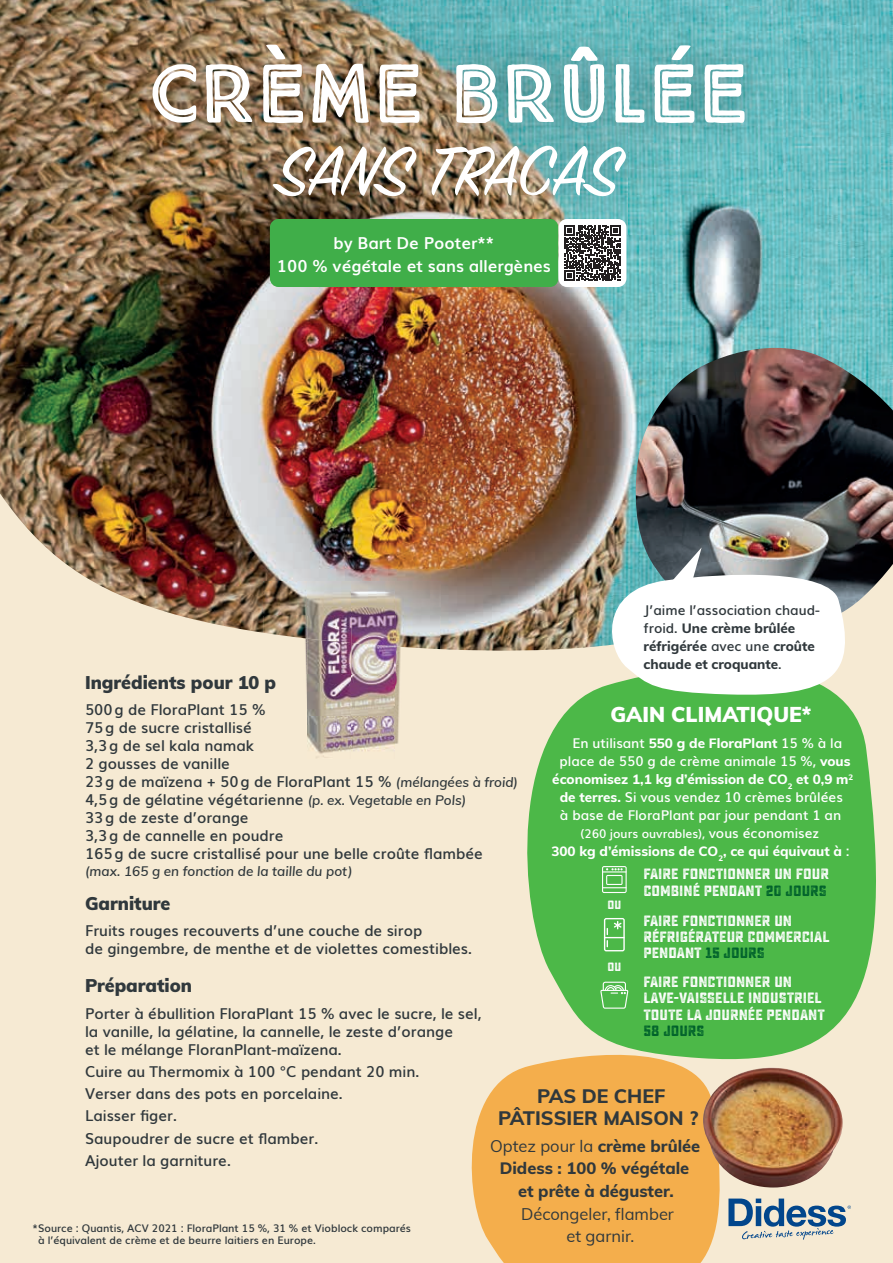
<style>
.page{position:relative;width:893px;height:1263px;background:#fff}
.page>*{position:absolute;margin:0;border:0;box-sizing:border-box;transform-origin:0 0}
.t1{font:83.25px "True North Inline Black W01";color:#fff}
.t2{font:77.4px "Sign Painter House Script";letter-spacing:-.015em;color:#fff}
.t3{font:900 21px "Muli";color:#fff}
.t4{font:800 19.5px/22.5px "Muli";color:#30383c;text-align:center}
.t5{font:900 18px "Muli";color:#30383c}
.t6{font:800 16.5px/22.5px "Muli";color:#30383c;text-align:center}
.t7{font:700 16.5px/23.5px "Muli";color:#fff;text-align:center}
.t8{font:16.5px/22.5px "Muli";color:#30383c;text-align:center}
.t9{font:600 15px/18px "Muli";color:#30383c}
.t10{font:14.85px/16.2px "Sucrose Bold Two";color:#fff}
.t11{font:14.85px "Sucrose Bold Two";color:#00612b}
.t12{font:600 13.5px "Muli";color:#fff}
.t13{font:800 13.5px/18px "Muli";color:#30383c}
.t14{font:800 13.5px "Muli";color:#fff}
.t15{font:italic 600 13.5px "Muli";color:#30383c}
.t16{font:600 12px "Muli";color:#fff}
.t17{font:12px "Sucrose Bold Two";color:#fff}
.t18{font:600 10.5px/12px "Muli";color:#30383c}
.s1{font-weight:600}
.s2{font-style:italic;font-size:13.5px}
.s3{font-weight:800}
.s4{font-size:13.5px}
.s5{color:#00612b}
.s6{font-weight:400}
</style>
<div class="page">
<div style="left:0;top:651px;width:893px;height:612px;background:#f6ead3"></div>
<img style="left:0;top:0;width:893px;height:651px">
<img style="left:633px;top:348px;width:260px;height:289px">
<img style="left:113px;top:6px;width:670px;height:229px">
<div style="left:263px;top:639px;width:44px;height:119px;background:#f6ead3"></div>
<img style="left:307px;top:643px;width:45px;height:115px">
<img style="left:352px;top:646px;width:44px;height:112px">
<img style="left:396px;top:649px;width:44px;height:109px">
<img style="left:263px;top:581px;width:177px;height:34px">
<img style="left:263px;top:615px;width:44px;height:24px">
<img style="left:307px;top:615px;width:45px;height:28px">
<img style="left:352px;top:615px;width:44px;height:31px">
<img style="left:396px;top:615px;width:44px;height:34px">
<div style="left:270px;top:219px;width:288px;height:68px;background:#40ae49;border-radius:9px"></div>
<div style="left:558px;top:219px;width:68px;height:68px;background:#fff;border-radius:9px"></div>
<svg style="left:564px;top:225px;width:56px;height:56px"></svg>
<svg style="left:505px;top:648px;width:388px;height:420px;background:#73c368"></svg>
<svg style="left:600px;top:982px;width:28px;height:27px"></svg>
<svg style="left:602px;top:866px;width:25px;height:27px"></svg>
<svg style="left:604px;top:918px;width:21px;height:33px"></svg>
<svg style="left:456px;top:1043px;width:279px;height:220px;background:#f0b965"></svg>
<img style="left:703px;top:1067px;width:140px;height:120px">
<svg style="left:597px;top:547px;width:262px;height:150px"></svg>
<svg style="left:728px;top:1198px;width:123px;height:42px;background:#a2b1ba"></svg>
<h1 class="t1" style="left:147px;top:43px;width:603px">CRÈME BRÛLÉE</h1>
<h2 class="t2" style="left:276px;top:124px;width:346px">SANS TRACAS</h2>
<p class="t7" style="left:277px;top:230px;width:275px">by Bart De Pooter**<br>100 % végétale et sans allergènes</p>
<p class="t13" style="left:644px;top:600px;width:178px"><span class="s1">J’aime l’association chaud&shy;froid.</span> Une crème brûlée réfrigérée <span class="s1">avec une</span> croûte chaude et croquante<span class="s1">.</span></p>
<p class="t5" style="left:85px;top:669px;width:193px">Ingrédients pour 10 p</p>
<p class="t9" style="left:85px;top:700px;width:435px">500 g de FloraPlant 15 %<br>75 g de sucre cristallisé<br>3,3 g de sel kala namak<br>2 gousses de vanille<br>23 g de maïzena + 50 g de FloraPlant 15 % <span class="s2">(mélangées à froid)<br></span>4,5 g de gélatine végétarienne <span class="s2">(p. ex. Vegetable en Pols)<br></span>33 g de zeste d’orange<br>3,3 g de cannelle en poudre<br>165 g de sucre cristallisé pour une belle croûte flambée</p>
<p class="t15" style="left:85px;top:861px;width:269px">(max. 165 g en fonction de la taille du pot)</p>
<p class="t5" style="left:85px;top:890px;width:87px">Garniture</p>
<p class="t9" style="left:85px;top:921px;width:389px">Fruits rouges recouverts d’une couche de sirop<br>de gingembre, de menthe et de violettes comestibles.</p>
<p class="t5" style="left:85px;top:972px;width:109px">Préparation</p>
<p class="t9" style="left:85px;top:1003px;width:398px">Porter à ébullition FloraPlant 15 % avec le sucre, le sel, la vanille, la gélatine, la cannelle, le zeste d’orange<br>et le mélange FloranPlant-maïzena.</p>
<p class="t9" style="left:85px;top:1059px;width:336px;line-height:22.2px">Cuire au Thermomix à 100 °C pendant 20 min.<br>Verser dans des pots en porcelaine.<br>Laisser figer.<br>Saupoudrer de sucre et flamber.<br>Ajouter la garniture.</p>
<h3 class="t3" style="left:610px;top:698px;width:203px">GAIN CLIMATIQUE*</h3>
<p class="t12" style="left:572px;top:732px;width:271px">En utilisant <span class="s3">550 g de FloraPlant</span> 15 % à la</p>
<p class="t12" style="left:560px;top:750px;width:292px">place de 550 g de crème animale 15 %, <span class="s3">vous</span></p>
<p class="t14" style="left:552px;top:769px;width:302px">économisez 1,1 kg d’émission de CO<sub>2</sub> et 0,9 m<sup>2</sup></p>
<p class="t12" style="left:560px;top:786px;width:285px"><span class="s3">de terres.</span> Si vous vendez 10 crèmes brûlées</p>
<p class="t12" style="left:560px;top:804px;width:283px">à base de FloraPlant par jour pendant 1 an</p>
<p class="t16" style="left:580px;top:824px;width:240px">(260 jours ouvrables), <span class="s4">vous économisez</span></p>
<p class="t14" style="left:551px;top:841px;width:300px">300 kg d’émissions de CO<sub>2</sub>, ce qui équivaut à <span class="s1">:</span></p>
<p class="t10" style="left:643px;top:866px;width:187px">FAIRE FONCTIONNER UN FOUR<br>COMBINÉ PENDANT <span class="s5">20 JOURS</span></p>
<p class="t10" style="left:643px;top:913px;width:188px">FAIRE FONCTIONNER UN<br>RÉFRIGÉRATEUR COMMERCIAL<br>PENDANT <span class="s5">15 JOURS</span></p>
<p class="t10" style="left:643px;top:974px;width:183px">FAIRE FONCTIONNER UN<br>LAVE-VAISSELLE INDUSTRIEL<br>TOUTE LA JOURNÉE PENDANT</p>
<p class="t11" style="left:643px;top:1022px;width:63px">58 JOURS</p>
<p class="t17" style="left:607px;top:898px;width:15px">OU</p>
<p class="t17" style="left:607px;top:960px;width:15px">OU</p>
<h3 class="t4" style="left:498px;top:1083px;width:202px">PAS DE CHEF<br>PÂTISSIER MAISON ?</h3>
<p class="t6" style="left:490px;top:1134px;width:212px"><span class="s6">Optez pour la</span> crème brûlée<br>Didess : 100 % végétale<br>et prête à déguster.</p>
<p class="t8" style="left:521px;top:1201px;width:154px">Décongeler, flamber et garnir.</p>
<p class="t18" style="left:38px;top:1221px;width:374px;text-indent:-6px">* Source : Quantis, ACV 2021 : FloraPlant 15 %, 31 % et Vioblock comparés à l’équivalent de crème et de beurre laitiers en Europe.</p>
</div>
